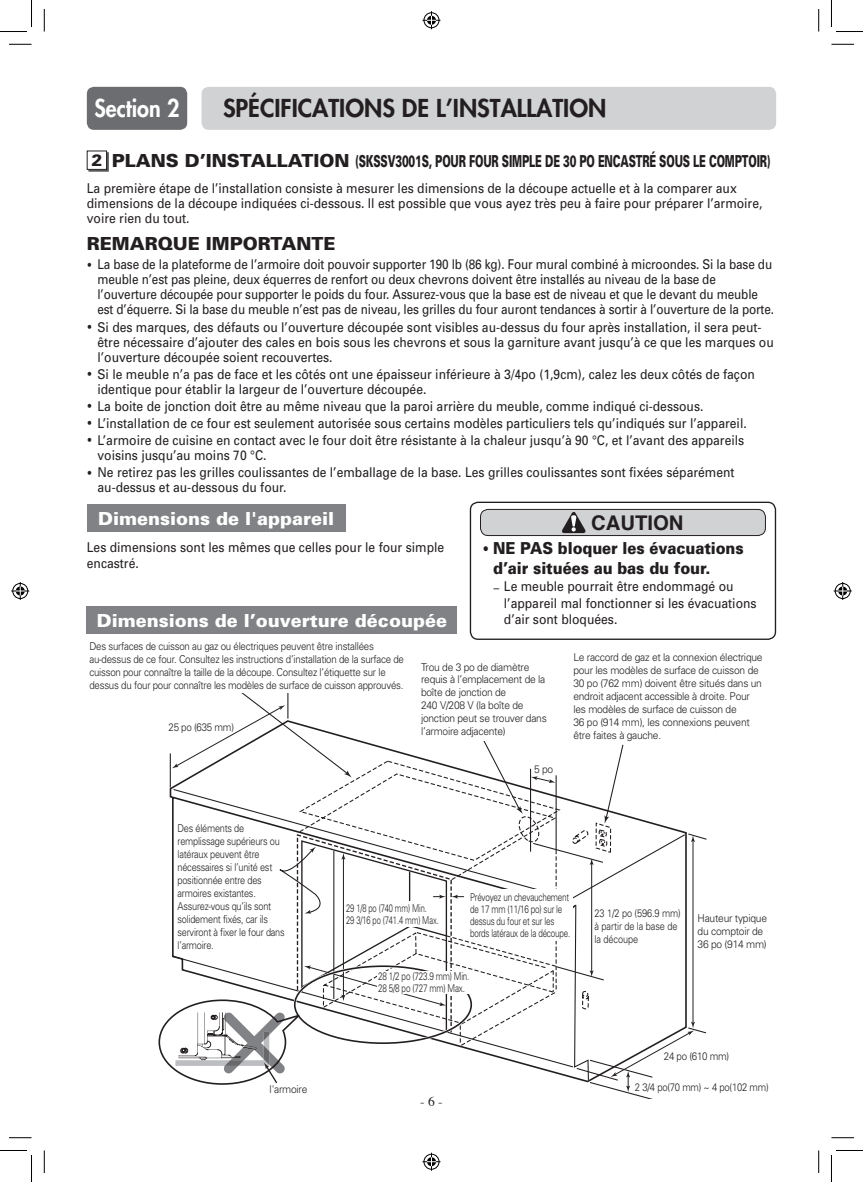
<style>
.page{position:relative;width:863px;height:1182px;background:#fff}
.page>*{position:absolute;margin:0;border:0;box-sizing:border-box;transform-origin:0 0}
.t1{font:800 24px "Futura";color:#231f20}
.t2{font:800 24px "Futura";color:#fff;scale:.9 1}
.t3{font:700 20.25px "Helvetica";color:#231f20}
.t4{font:900 18px "Univers";color:#fff}
.t5{font:900 18px "Univers";color:#231f20}
.t6{font:900 16.5px "Univers";letter-spacing:-.015em;color:#231f20}
.t7{font:900 16.5px/19.8px "Univers";letter-spacing:-.015em;color:#231f20;scale:.9 1}
.t8{font:13.5px/15px "Univers";color:#231f20;scale:.9 1}
.t9{font:13.5px/15px "Univers";color:#231f20;scale:.87 1}
.t10{font:13.5px "Times";color:#231f20}
.t11{font:300 10.8px/12.9px "Univers";letter-spacing:-.025em;color:#231f20;scale:.95 1}
.t12{font:300 10.8px/12.9px "Univers";letter-spacing:-.025em;color:#231f20;scale:.9 1}
.t13{font:300 10.8px/12.9px "Univers";letter-spacing:-.025em;color:#231f20;scale:.85 1}
.t14{font:300 10.8px/12.1px "Univers";letter-spacing:-.025em;color:#231f20;scale:.75 1}
.t15{font:300 10.8px/12.1px "Univers";letter-spacing:-.025em;color:#231f20;scale:.7 1}
.t16{font:300 10.8px "Univers";letter-spacing:-.025em;color:#231f20;scale:.88 1}
.s1{font-size:18px}
</style>
<div class="page">
<div style="left:87px;top:87px;width:100px;height:43px;background:#6c6d70;border-radius:7px"></div>
<div style="left:201px;top:87px;width:575px;height:43px;background:#d1d2d4;border-radius:7px"></div>
<svg style="left:89px;top:152px;width:20px;height:19px"></svg>
<div style="left:87px;top:151px;width:19px;height:18px;background:#fff"></div>
<div style="left:87px;top:151px;width:20px;height:19px;border:1px solid #231f20"></div>
<div style="left:87px;top:504px;width:258px;height:27px;background:#808285"></div>
<div style="left:87px;top:606px;width:370px;height:28px;background:#808285"></div>
<hr style="left:287px;top:684px;width:1px;height:34px;background:#231f20">
<svg style="left:158px;top:705px;width:536px;height:393px"></svg>
<div style="left:89px;top:640px;width:315px;height:52px;background:#fff"></div>
<div style="left:421px;top:661px;width:132px;height:79px;background:#fff"></div>
<div style="left:346px;top:901px;width:93px;height:25px;background:#fff"></div>
<div style="left:470px;top:888px;width:102px;height:52px;background:#fff"></div>
<div style="left:377px;top:971px;width:94px;height:23px;background:#fff"></div>
<div style="left:469px;top:501px;width:307px;height:139px;border:1px solid #231f20;border-radius:8px"></div>
<div style="left:480px;top:509px;width:285px;height:26px;background:#d1d2d4;border-radius:8px"></div>
<svg style="left:562px;top:512px;width:24px;height:21px"></svg>
<div style="left:480px;top:509px;width:285px;height:27px;border:1px solid #231f20;border-radius:8px"></div>
<svg style="left:9px;top:44px;width:23px;height:1px"></svg>
<svg style="left:831px;top:44px;width:22px;height:1px"></svg>
<svg style="left:9px;top:1137px;width:23px;height:1px"></svg>
<svg style="left:831px;top:1137px;width:22px;height:1px"></svg>
<svg style="left:44px;top:9px;width:1px;height:23px"></svg>
<svg style="left:44px;top:1150px;width:1px;height:22px"></svg>
<svg style="left:818px;top:9px;width:1px;height:23px"></svg>
<svg style="left:818px;top:1150px;width:1px;height:22px"></svg>
<svg style="left:0;top:0;width:32px;height:32px"></svg>
<svg style="left:0;top:1150px;width:32px;height:31px"></svg>
<svg style="left:831px;top:0;width:31px;height:32px"></svg>
<svg style="left:831px;top:1150px;width:31px;height:31px"></svg>
<svg style="left:422px;top:11px;width:18px;height:18px"></svg>
<svg style="left:422px;top:1152px;width:18px;height:18px"></svg>
<svg style="left:11px;top:582px;width:18px;height:18px"></svg>
<svg style="left:833px;top:582px;width:18px;height:18px"></svg>
<h1 class="t2" style="left:94px;top:92px;width:96px">Section 2</h1>
<h1 class="t1" style="left:223px;top:92px;width:385px">SPÉCIFICATIONS DE L’INSTALLATION</h1>
<p class="t6" style="left:91px;top:151px;width:680px">2 <span class="s1">PLANS D’INSTALLATION</span> (SKSSV3001S, POUR FOUR SIMPLE DE 30 PO ENCASTRÉ SOUS LE COMPTOIR)</p>
<p class="t8" style="left:87px;top:180px;width:752px">La première étape de l’installation consiste à mesurer les dimensions de la découpe actuelle et à la comparer aux dimensions de la découpe indiquées ci-dessous. Il est possible que vous ayez très peu à faire pour préparer l’armoire, voire rien du tout.</p>
<h3 class="t5" style="left:87px;top:233px;width:250px">REMARQUE IMPORTANTE</h3>
<p class="t9" style="left:97px;top:257px;width:779px;text-indent:-11px">• La base de la plateforme de l’armoire doit pouvoir supporter 190 lb (86 kg). Four mural combiné à microondes. Si la base du meuble n’est pas pleine, deux équerres de renfort ou deux chevrons doivent être installés au niveau de la base de l’ouverture découpée pour supporter le poids du four. Assurez-vous que la base est de niveau et que le devant du meuble est d’équerre. Si la base du meuble n’est pas de niveau, les grilles du four auront tendances à sortir à l’ouverture de la porte.</p>
<p class="t8" style="left:97px;top:319px;width:752px;text-indent:-11px">• Si des marques, des défauts ou l’ouverture découpée sont visibles au-dessus du four après installation, il sera peut&shy;être nécessaire d’ajouter des cales en bois sous les chevrons et sous la garniture avant jusqu’à ce que les marques ou l’ouverture découpée soient recouvertes.</p>
<p class="t8" style="left:97px;top:366px;width:731px;text-indent:-11px">• Si le meuble n’a pas de face et les côtés ont une épaisseur inférieure à 3/4po (1,9cm), calez les deux côtés de façon identique pour établir la largeur de l’ouverture découpée.</p>
<p class="t8" style="left:87px;top:398px;width:686px">• La boite de jonction doit être au même niveau que la paroi arrière du meuble, comme indiqué ci-dessous.</p>
<p class="t8" style="left:87px;top:415px;width:734px">• L’installation de ce four est seulement autorisée sous certains modèles particuliers tels qu’indiqués sur l’appareil.</p>
<p class="t8" style="left:97px;top:432px;width:720px;text-indent:-11px">• L’armoire de cuisine en contact avec le four doit être résistante à la chaleur jusqu’à 90 °C, et l’avant des appareils voisins jusqu’au moins 70 °C.</p>
<p class="t8" style="left:97px;top:465px;width:709px;text-indent:-11px">• Ne retirez pas les grilles coulissantes de l’emballage de la base. Les grilles coulissantes sont fixées séparément au-dessus et au-dessous du four.</p>
<h3 class="t4" style="left:98px;top:507px;width:237px">Dimensions de l'appareil</h3>
<p class="t8" style="left:87px;top:538px;width:398px;line-height:16.2px">Les dimensions sont les mêmes que celles pour le four simple encastré.</p>
<h2 class="t3" style="left:591px;top:506px;width:94px">CAUTION</h2>
<p class="t7" style="left:493px;top:538px;width:280px;text-indent:-11px">• NE PAS bloquer les évacuations d’air situées au bas du four.</p>
<p class="t8" style="left:504px;top:578px;width:282px;line-height:16.2px;text-indent:-11px">− Le meuble pourrait être endommagé ou l’appareil mal fonctionner si les évacuations d’air sont bloquées.</p>
<h3 class="t4" style="left:97px;top:609px;width:351px">Dimensions de l’ouverture découpée</h3>
<p class="t12" style="left:89px;top:639px;width:351px">Des surfaces de cuisson au gaz ou électriques peuvent être installées au-dessus de ce four. Consultez les instructions d’installation de la surface de cuisson pour connaître la taille de la découpe. Consultez l’étiquette sur le dessus du four pour connaître les modèles de surface de cuisson approuvés.</p>
<p class="t12" style="left:168px;top:720px;width:74px">25 po (635 mm)</p>
<p class="t11" style="left:421px;top:660px;width:134px">Trou de 3 po de diamètre requis à l’emplacement de la boîte de jonction de<br>240 V/208 V (la boîte de jonction peut se trouver dans l’armoire adjacente)</p>
<p class="t11" style="left:534px;top:762px;width:22px">5 po</p>
<p class="t11" style="left:573px;top:650px;width:201px">Le raccord de gaz et la connexion électrique pour les modèles de surface de cuisson de 30 po (762 mm) doivent être situés dans un endroit adjacent accessible à droite. Pour les modèles de surface de cuisson de<br>36 po (914 mm), les connexions peuvent être faites à gauche.</p>
<p class="t13" style="left:177px;top:821px;width:127px">Des éléments de remplissage supérieurs ou latéraux peuvent être nécessaires si l’unité est positionnée entre des armoires existantes.<br>Assurez-vous qu’ils sont solidement fixés, car ils serviront à fixer le four dans l’armoire.</p>
<p class="t11" style="left:269px;top:1082px;width:41px">l'armoire</p>
<p class="t15" style="left:346px;top:901px;width:134px">29 1/8 po (740 mm) Min.<br>29 3/16 po (741.4 mm) Max.</p>
<p class="t14" style="left:470px;top:890px;width:135px">Prévoyez un chevauchement de 17 mm (11/16 po) sur le dessus du four et sur les bords latéraux de la découpe.</p>
<p class="t14" style="left:378px;top:969px;width:123px">28 1/2 po (723.9 mm) Min.<br>28 5/8 po (727 mm) Max.</p>
<p class="t10" style="left:420px;top:1089px;width:24px">- 6 -</p>
<p class="t13" style="left:594px;top:906px;width:103px">23 1/2 po (596.9 mm) à partir de la base de la découpe</p>
<p class="t11" style="left:697px;top:911px;width:75px">Hauteur typique du comptoir de<br>36 po (914 mm)</p>
<p class="t12" style="left:663px;top:1049px;width:74px">24 po (610 mm)</p>
<p class="t16" style="left:635px;top:1080px;width:153px">2 3/4 po(70 mm) ~ 4 po(102 mm)</p>
</div>
